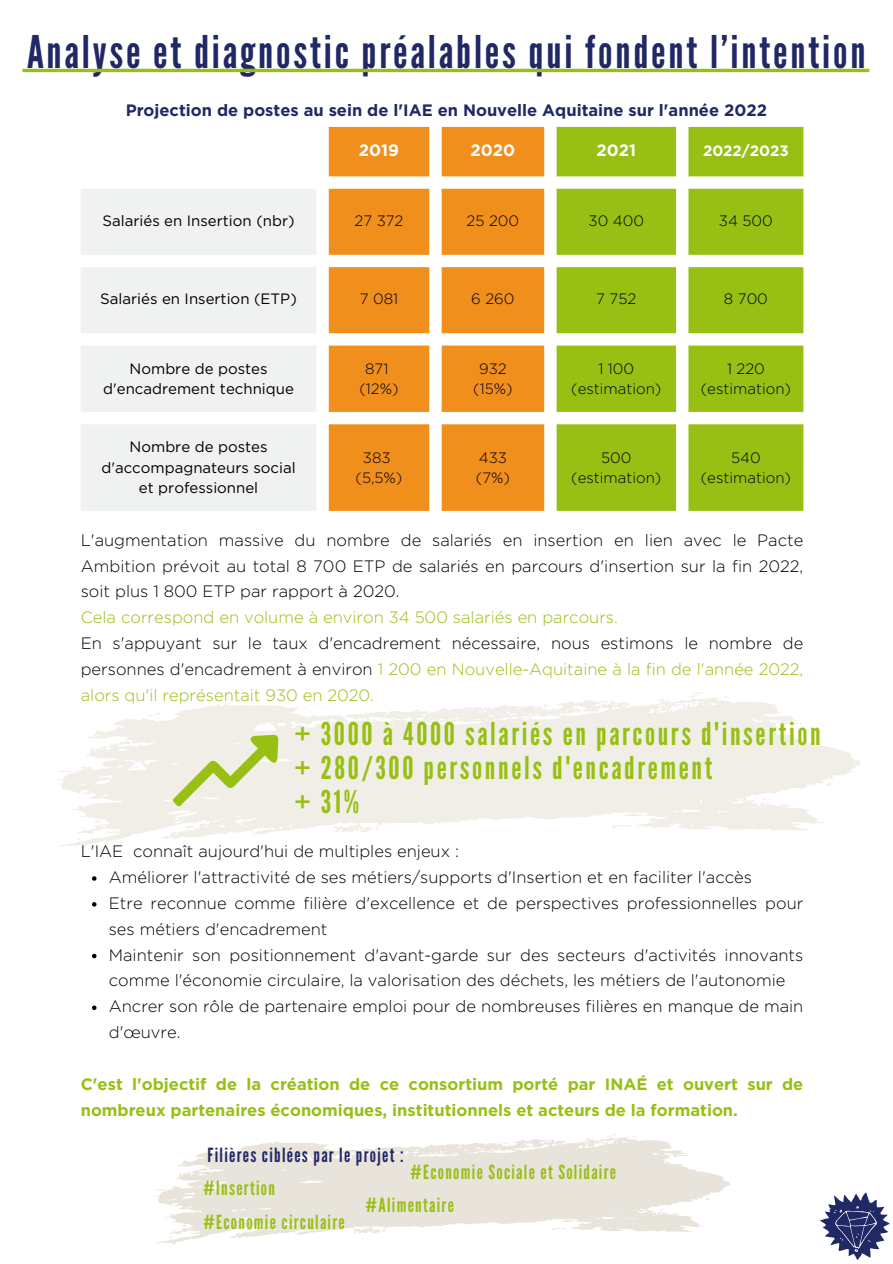
<style>
.page{position:relative;width:893px;height:1264px;background:#fff}
.page>*{position:absolute;margin:0;border:0;box-sizing:border-box;transform-origin:0 0}
.t1{font:45px "League Gothic";letter-spacing:.06em;color:#202866}
.t2{font:31.35px "League Gothic";letter-spacing:.085em;color:#98bf13}
.t3{font:19.5px "League Gothic";letter-spacing:.065em;color:#98bf13}
.t4{font:19.5px "League Gothic";letter-spacing:.065em;color:#202866}
.t5{font:300 16.5px/25.8px "Gotham";color:#000}
.t6{font:700 16.5px/25.8px "Gotham";color:#98bf13}
.t7{font:700 16.5px "Gotham";color:#202866}
.t8{font:300 16.5px "Gotham";color:#98bf13}
.t9{font:700 16.5px "Gotham";color:#fff}
.t10{font:15px/20.2px "Gotham";color:#000;text-align:center}
.t11{font:300 15px/20.2px "Gotham";color:#000;text-align:center}
.t12{font:700 15px "Gotham";color:#fff}
.s1{color:#98bf13}
</style>
<div class="page">
<svg style="left:329px;top:127px;width:215px;height:384px;fill:#f18f1d"></svg>
<svg style="left:556px;top:127px;width:247px;height:384px;fill:#98bf13"></svg>
<svg style="left:81px;top:189px;width:235px;height:322px;fill:#f0f1f1"></svg>
<svg style="left:820px;top:1192px;width:70px;height:68px"></svg>
<hr style="left:22px;top:69px;width:847px;height:3px;background:#98bf13">
<svg style="left:58px;top:698px;width:802px;height:149px;fill:#f1eee8"></svg>
<svg style="left:624px;top:813px;width:19px;height:3px"></svg>
<svg style="left:612px;top:824px;width:20px;height:4px"></svg>
<svg style="left:182px;top:824px;width:13px;height:4px"></svg>
<svg style="left:825px;top:782px;width:6px;height:4px"></svg>
<svg style="left:94px;top:819px;width:8px;height:3px"></svg>
<svg style="left:658px;top:698px;width:7px;height:3px"></svg>
<svg style="left:58px;top:844px;width:8px;height:3px"></svg>
<svg style="left:146px;top:713px;width:15px;height:4px"></svg>
<svg style="left:76px;top:838px;width:10px;height:10px"></svg>
<svg style="left:540px;top:702px;width:11px;height:8px"></svg>
<svg style="left:762px;top:797px;width:10px;height:7px"></svg>
<svg style="left:264px;top:723px;width:7px;height:2px"></svg>
<svg style="left:381px;top:719px;width:6px;height:2px"></svg>
<svg style="left:682px;top:692px;width:22px;height:13px"></svg>
<svg style="left:563px;top:698px;width:24px;height:16px"></svg>
<svg style="left:173px;top:734px;width:105px;height:72px"></svg>
<svg style="left:92px;top:876px;width:4px;height:4px"></svg>
<svg style="left:92px;top:902px;width:4px;height:4px"></svg>
<svg style="left:92px;top:953px;width:4px;height:5px"></svg>
<svg style="left:92px;top:1005px;width:4px;height:5px"></svg>
<svg style="left:156px;top:1137px;width:574px;height:106px;fill:#e9e4db"></svg>
<svg style="left:552px;top:1219px;width:22px;height:11px"></svg>
<svg style="left:244px;top:1227px;width:10px;height:3px"></svg>
<svg style="left:705px;top:1197px;width:4px;height:3px"></svg>
<svg style="left:182px;top:1223px;width:5px;height:3px"></svg>
<svg style="left:218px;top:1148px;width:11px;height:3px"></svg>
<svg style="left:169px;top:1237px;width:7px;height:7px"></svg>
<svg style="left:501px;top:1140px;width:7px;height:6px"></svg>
<svg style="left:660px;top:1208px;width:7px;height:5px"></svg>
<svg style="left:602px;top:1133px;width:16px;height:9px"></svg>
<svg style="left:517px;top:1137px;width:17px;height:12px"></svg>
<p class="t1" style="left:27px;top:26px;width:840px">Analyse et diagnostic préalables qui fondent l’intention</p>
<p class="t7" style="left:126px;top:103px;width:642px">Projection de postes au sein de l'IAE en Nouvelle Aquitaine sur l'année 2022</p>
<p class="t9" style="left:359px;top:143px;width:42px">2019</p>
<p class="t9" style="left:470px;top:143px;width:46px">2020</p>
<p class="t9" style="left:596px;top:143px;width:41px">2021</p>
<p class="t12" style="left:703px;top:144px;width:87px">2022/2023</p>
<p class="t10" style="left:102px;top:211px;width:193px">Salariés en Insertion (nbr)</p>
<p class="t11" style="left:354px;top:211px;width:50px">27 372</p>
<p class="t11" style="left:466px;top:211px;width:54px">25 200</p>
<p class="t11" style="left:588px;top:211px;width:57px">30 400</p>
<p class="t11" style="left:719px;top:211px;width:55px">34 500</p>
<p class="t10" style="left:100px;top:290px;width:198px">Salariés en Insertion (ETP)</p>
<p class="t11" style="left:360px;top:290px;width:40px">7 081</p>
<p class="t11" style="left:471px;top:290px;width:45px">6 260</p>
<p class="t11" style="left:596px;top:290px;width:41px">7 752</p>
<p class="t11" style="left:723px;top:290px;width:46px">8 700</p>
<p class="t10" style="left:103px;top:359px;width:192px">Nombre de postes d'encadrement technique</p>
<p class="t11" style="left:365px;top:359px;width:25px">871</p>
<p class="t11" style="left:359px;top:379px;width:41px">(12%)</p>
<p class="t10" style="left:101px;top:438px;width:196px">Nombre de postes d'accompagnateurs social et professionnel</p>
<p class="t11" style="left:363px;top:448px;width:29px">383</p>
<p class="t11" style="left:355px;top:468px;width:48px">(5,5%)</p>
<p class="t11" style="left:479px;top:359px;width:29px">932</p>
<p class="t11" style="left:473px;top:379px;width:41px">(15%)</p>
<p class="t11" style="left:479px;top:448px;width:30px">433</p>
<p class="t11" style="left:476px;top:468px;width:36px">(7%)</p>
<p class="t11" style="left:571px;top:359px;width:92px">1 100 (estimation)</p>
<p class="t11" style="left:727px;top:359px;width:39px">1 220</p>
<p class="t11" style="left:700px;top:379px;width:92px">(estimation)</p>
<p class="t11" style="left:601px;top:448px;width:32px">500</p>
<p class="t11" style="left:571px;top:468px;width:92px">(estimation)</p>
<p class="t11" style="left:731px;top:448px;width:31px">540</p>
<p class="t11" style="left:700px;top:468px;width:92px">(estimation)</p>
<p class="t5" style="left:81px;top:528px;width:724px;text-align:justify">L'augmentation massive du nombre de salariés en insertion en lien avec le Pacte Ambition prévoit au total 8 700 ETP de salariés en parcours d'insertion sur la fin 2022, soit plus 1 800 ETP par rapport à 2020.</p>
<p class="t8" style="left:81px;top:610px;width:538px">Cela correspond en volume à environ 34 500 salariés en parcours.</p>
<p class="t5" style="left:81px;top:631px;width:724px;text-align:justify">En s'appuyant sur le taux d'encadrement nécessaire, nous estimons le nombre de personnes d'encadrement à environ <span class="s1">1 200 en Nouvelle-Aquitaine à la fin de l'année 2022, alors qu'il représentait 930 en 2020.</span></p>
<p class="t2" style="left:294px;top:716px;width:527px">+ 3000 à 4000 salariés en parcours d'insertion</p>
<p class="t2" style="left:294px;top:749px;width:419px">+ 280/300 personnels d'encadrement</p>
<p class="t2" style="left:294px;top:783px;width:66px">+ 31%</p>
<p class="t5" style="left:81px;top:839px;width:380px">L'IAE connaît aujourd'hui de multiples enjeux :</p>
<p class="t5" style="left:109px;top:865px;width:644px">Améliorer l'attractivité de ses métiers/supports d'Insertion et en faciliter l'accès</p>
<p class="t5" style="left:109px;top:891px;width:696px">Etre reconnue comme filière d'excellence et de perspectives professionnelles pour ses métiers d'encadrement</p>
<p class="t5" style="left:109px;top:942px;width:696px">Maintenir son positionnement d'avant-garde sur des secteurs d'activités innovants comme l'économie circulaire, la valorisation des déchets, les métiers de l'autonomie</p>
<p class="t5" style="left:109px;top:994px;width:696px">Ancrer son rôle de partenaire emploi pour de nombreuses filières en manque de main d'œuvre.</p>
<p class="t6" style="left:81px;top:1072px;width:724px">C'est l'objectif de la création de ce consortium porté par INAÉ et ouvert sur de nombreux partenaires économiques, institutionnels et acteurs de la formation.</p>
<p class="t4" style="left:207px;top:1143px;width:197px">Filières ciblées par le projet :</p>
<p class="t3" style="left:410px;top:1160px;width:207px">#Economie Sociale et Solidaire</p>
<p class="t3" style="left:203px;top:1177px;width:73px">#Insertion</p>
<p class="t3" style="left:365px;top:1193px;width:90px">#Alimentaire</p>
<p class="t3" style="left:203px;top:1210px;width:143px">#Economie circulaire</p>
</div>
